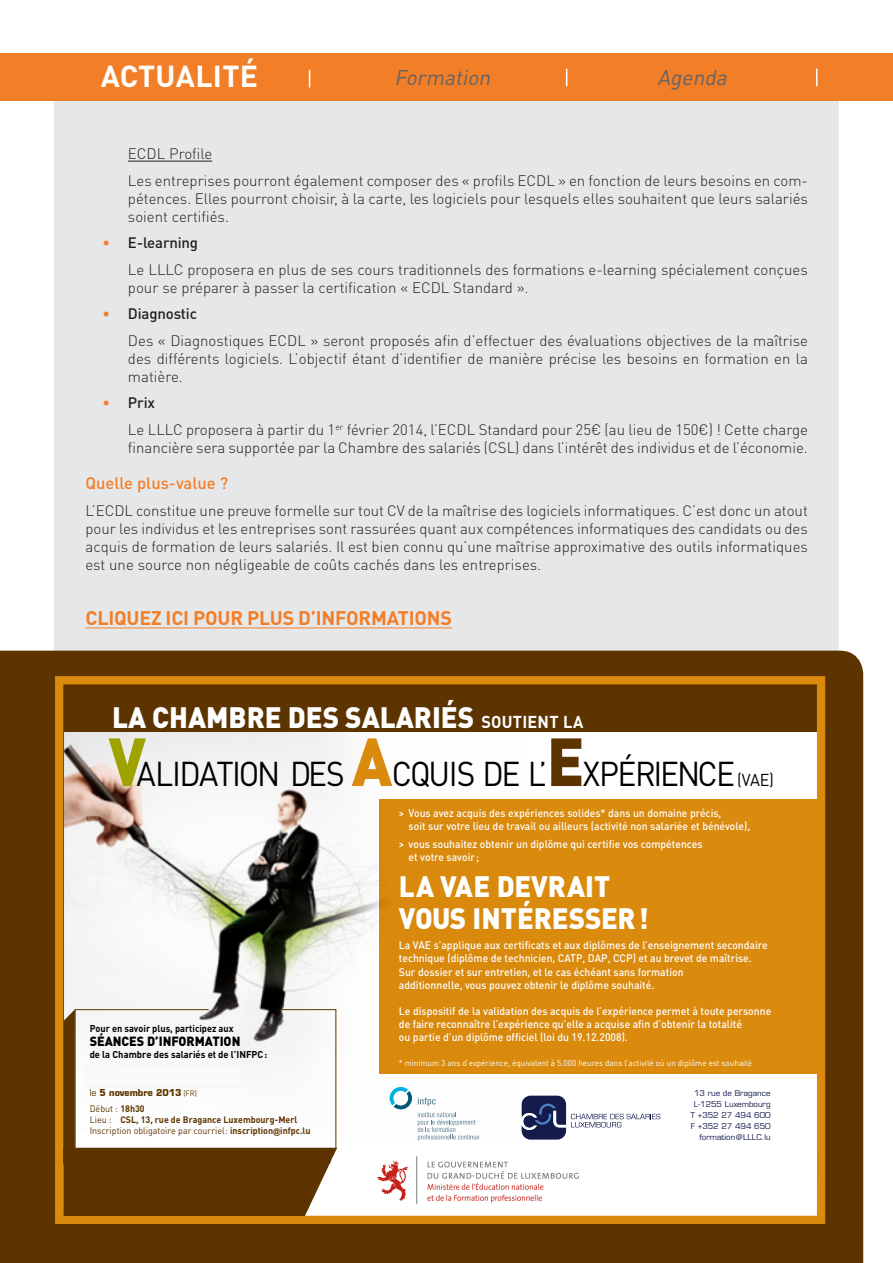
<style>
.page{position:relative;width:893px;height:1263px;background:#fff}
.page>*{position:absolute;margin:0;border:0;box-sizing:border-box;transform-origin:0 0}
.t1{font:34.05px "DIN Pro";letter-spacing:-.05em;color:#000;scale:.93 1}
.t2{font:700 30px "DIN Pro";letter-spacing:.01em;color:#fff}
.t3{font:900 29.25px/31.7px "DIN Pro";color:#fff;scale:.95 1}
.t4{font:italic 21px "DIN Pro";color:#636366}
.texte_courant_Bold{font:700 19.5px "DIN Pro";letter-spacing:-.01em;color:#f27e27}
.Sous-titre{font:500 16.5px "DIN Pro";color:#f27e27}
.texte_courant{font:300 15px/18px "DIN Pro";color:#231f20;text-align:justify}
.énumération{font:500 15px "DIN Pro";letter-spacing:-.01em;color:#231f20}
.t5{font:900 13.2px "DIN Pro";color:#000;scale:.95 1}
.t6{font:500 10.95px/13.2px "DIN Pro";color:#fff;scale:.95 1}
.t7{font:700 9.9px "DIN Pro";color:#000;scale:.95 1}
.t8{font:700 9.9px "DIN Pro";color:#000;scale:.93 1}
.t9{font:700 9.3px/11.2px "DIN Pro";color:#5d3400;scale:.95 1}
.t10{font:700 9.3px/15.8px "Eurostile LT Std";color:#5d3400;scale:.95 1}
.t11{font:8.55px "DIN Pro";color:#fff;scale:.95 1}
.t12{font:7.95px/10.9px "Eurostile LT Std";color:#141b4d;text-align:right}
.s1{color:#f27e27}
.s2{font-weight:700;font-size:17.1px}
.s3{font-weight:900;font-size:66.9px;color:#9fa300}
.s4{font-weight:900;font-size:66.9px;color:#da8a0d}
.s5{font-weight:900;font-size:66.9px;color:#5d3400}
.s6{font-size:17.1px}
.s7{font-weight:400}
.s8{font-family:"DIN Pro";font-weight:400;font-size:7.65px}
.s9{font-family:"DIN Pro";font-weight:400}
.s10{font-family:"DIN Pro"}
.s11{font-family:"Arial";font-size:7.65px}
</style>
<div class="page">
<div style="left:54px;top:101px;width:785px;height:550px;background:#e6e7e9"></div>
<div style="left:0;top:54px;width:893px;height:47px;background:#f27e27"></div>
<svg style="left:309px;top:70px;width:1px;height:18px"></svg>
<svg style="left:566px;top:69px;width:1px;height:17px"></svg>
<svg style="left:816px;top:69px;width:1px;height:17px"></svg>
<hr style="left:128px;top:161px;width:84px;height:1px;background:#231f20">
<hr style="left:86px;top:627px;width:366px;height:1px;background:#f27e27">
<div style="left:0;top:651px;width:863px;height:612px;background:#5d3400"></div>
<div style="left:59px;top:720px;width:762px;height:499px;background:#fff"></div>
<svg style="left:64px;top:732px;width:597px;height:409px"></svg>
<div style="left:379px;top:799px;width:442px;height:275px;background:#da8a0d"></div>
<svg style="left:522px;top:1095px;width:138px;height:44px"></svg>
<svg style="left:418px;top:1097px;width:18px;height:9px"></svg>
<svg style="left:390px;top:1087px;width:22px;height:22px"></svg>
<svg style="left:418px;top:1112px;width:61px;height:28px"></svg>
<div style="left:60px;top:685px;width:761px;height:47px;background:#5d3400"></div>
<div style="left:55px;top:676px;width:770px;height:548px;border:8px solid #da8a0d"></div>
<div style="left:336px;top:1152px;width:481px;height:28px;background:#fff"></div>
<img style="left:377px;top:1156px;width:202px;height:48px">
<svg style="left:60px;top:1009px;width:290px;height:207px"></svg>
<p class="t2" style="left:101px;top:56px;width:159px">ACTUALITÉ</p>
<p class="t4" style="left:394px;top:63px;width:102px">Formation</p>
<p class="t4" style="left:657px;top:63px;width:76px">Agenda</p>
<p class="texte_courant" style="left:128px;top:144px;width:86px">ECDL Profile</p>
<p class="texte_courant" style="left:128px;top:171px;width:681px">Les entreprises pourront également composer des « profils ECDL » en fonction de leurs besoins en com&shy;pétences. Elles pourront choisir, à la carte, les logiciels pour lesquels elles souhaitent que leurs salariés soient certifiés.</p>
<p class="énumération" style="left:102px;top:232px;width:97px"><span class="s1">•</span> E-learning</p>
<p class="texte_courant" style="left:128px;top:260px;width:681px">Le LLLC proposera en plus de ses cours traditionnels des formations e-learning spécialement conçues pour se préparer à passer la certification « ECDL Standard ».</p>
<p class="énumération" style="left:102px;top:303px;width:96px"><span class="s1">•</span> Diagnostic</p>
<p class="texte_courant" style="left:128px;top:331px;width:681px">Des « Diagnostiques ECDL » seront proposés afin d’effectuer des évaluations objectives de la maîtrise des différents logiciels. L’objectif étant d’identifier de manière précise les besoins en formation en la matière.</p>
<p class="énumération" style="left:102px;top:392px;width:54px"><span class="s1">•</span> Prix</p>
<p class="texte_courant" style="left:128px;top:420px;width:681px">Le LLLC proposera à partir du 1<sup>er</sup> février 2014, l’ECDL Standard pour 25€ (au lieu de 150€) ! Cette charge financière sera supportée par la Chambre des salariés (CSL) dans l’intérêt des individus et de l’économie.</p>
<p class="Sous-titre" style="left:85px;top:472px;width:144px">Quelle plus-value ?</p>
<p class="texte_courant" style="left:85px;top:501px;width:724px">L’ECDL constitue une preuve formelle sur tout CV de la maîtrise des logiciels informatiques. C’est donc un atout pour les individus et les entreprises sont rassurées quant aux compétences informatiques des candidats ou des acquis de formation de leurs salariés. Il est bien connu qu’une maîtrise approximative des outils informatiques est une source non négligeable de coûts cachés dans les entreprises.</p>
<p class="texte_courant_Bold" style="left:86px;top:605px;width:368px">CLIQUEZ ICI POUR PLUS D’INFORMATIONS</p>
<p class="t3" style="left:112px;top:700px;width:497px">LA CHAMBRE DES SALARIÉS <span class="s2">SOUTIENT LA</span></p>
<p class="t1" style="left:109px;top:750px;width:717px"><span class="s3">V</span>ALIDATION DES <span class="s4">A</span>CQUIS DE L’<span class="s5">E</span>XPÉRIENCE <span class="s6">(VAE)</span></p>
<p class="t8" style="left:90px;top:1021px;width:156px">Pour en savoir plus, participez aux</p>
<p class="t5" style="left:90px;top:1032px;width:160px">SÉANCES D’INFORMATION</p>
<p class="t7" style="left:90px;top:1047px;width:188px">de la Chambre des salariés et de l’INFPC :</p>
<p class="t10" style="left:90px;top:1085px;width:114px"><span class="s7">le</span> 5 novembre 2013 <span class="s8">(FR)<br></span><span class="s9">Début :</span> <span class="s10">18h30</span></p>
<p class="t9" style="left:90px;top:1114px;width:234px"><span class="s7">Lieu :</span> CSL, 13, rue de Bragance Luxembourg-Merl<br><span class="s7">Inscription obligatoire par courriel :</span> inscription<span class="s11">@</span>infpc.lu</p>
<p class="t6" style="left:409px;top:806px;width:361px;text-indent:-10px">&gt; Vous avez acquis des expériences solides* dans un domaine précis,<br>soit sur votre lieu de travail ou ailleurs (activité non salariée et bénévole),</p>
<p class="t6" style="left:409px;top:837px;width:311px;text-indent:-10px">&gt; vous souhaitez obtenir un diplôme qui certifie vos compétences et votre savoir;</p>
<p class="t3" style="left:399px;top:869px;width:264px">LA VAE DEVRAIT<br>VOUS INTÉRESSER !</p>
<p class="t6" style="left:399px;top:938px;width:390px">La VAE s’applique aux certificats et aux diplômes de l’enseignement secondaire technique (diplôme de technicien, CATP, DAP, CCP) et au brevet de maîtrise.<br>Sur dossier et sur entretien, et le cas échéant sans formation<br>additionnelle, vous pouvez obtenir le diplôme souhaité.</p>
<p class="t6" style="left:399px;top:1004px;width:393px">Le dispositif de la validation des acquis de l’expérience permet à toute personne de faire reconnaître l’expérience qu’elle a acquise afin d’obtenir la totalité<br>ou partie d’un diplôme officiel (loi du 19.12.2008).</p>
<p class="t11" style="left:399px;top:1057px;width:373px">* minimum 3 ans d’expérience, équivalent à 5.000 heures dans l’activité où un diplôme est souhaité</p>
<p class="t12" style="left:690px;top:1088px;width:82px">13 rue de Bragance<br>L-1255 Luxembourg<br>T +352 27 494 600<br>F +352 27 494 650 formation@LLLC.lu</p>
</div>
